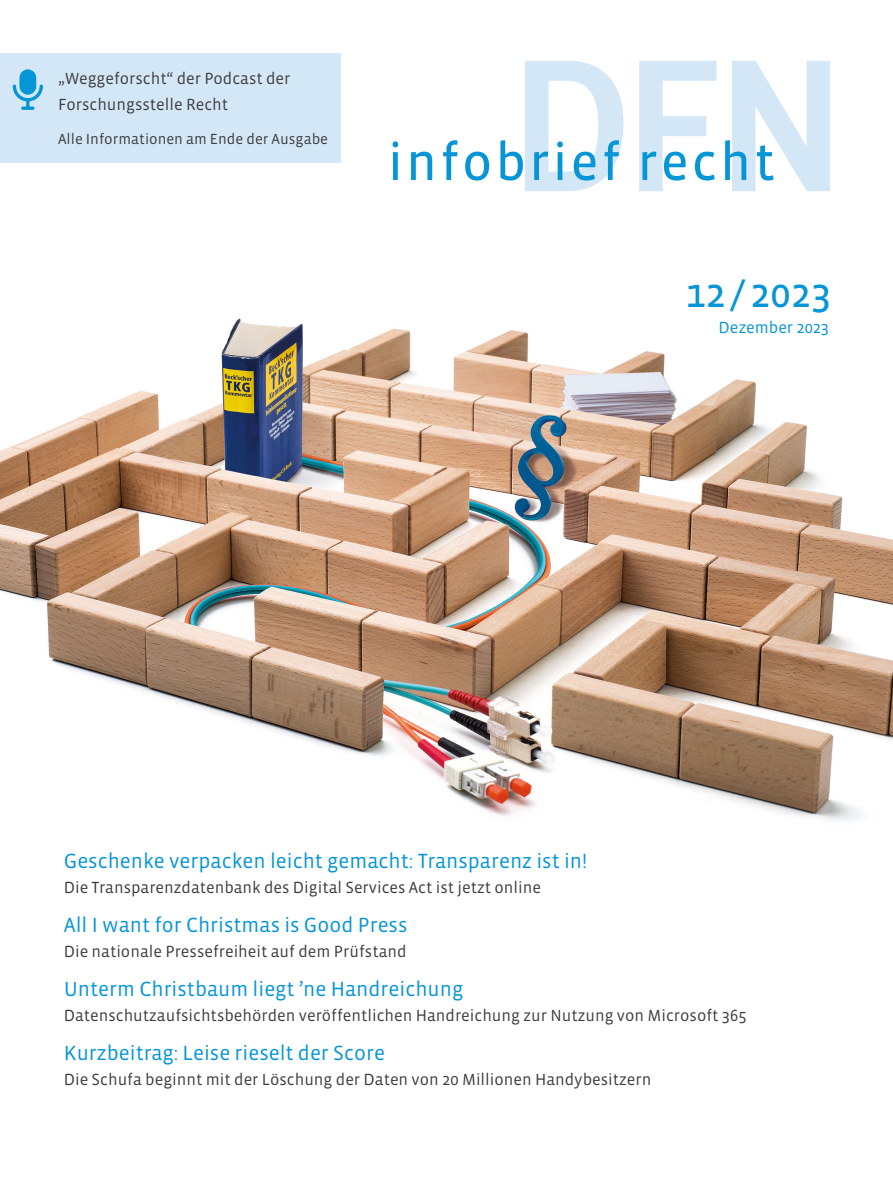
<style>
.page{position:relative;width:893px;height:1191px;background:#fff}
.page>*{position:absolute;margin:0;border:0;box-sizing:border-box;transform-origin:0 0}
.IBR_Coverheadline{font:40.5px "Vista Sans OT";color:#0695d6}
.IBR_Coverheadline-2{font:21px "Vista Sans OT";color:#0695d6}
.IBR_Coverheadline_2{font:16.5px/25.5px "Vista Sans OT";color:#3e3e3f}
.IBR_Text{font:16.5px "Vista Sans OT";color:#0695d6}
.IBR_Coverheadline_2-2{font:15px "Vista Sans OT";color:#3e3e3f}
</style>
<div class="page">
<img style="left:0;top:318px;width:893px;height:504px">
<svg style="left:393px;top:61px;width:437px;height:130px"></svg>
<div style="left:0;top:54px;width:340px;height:109px;background:#d4e7f6"></div>
<svg style="left:13px;top:85px;width:30px;height:25px"></svg>
<div style="left:19px;top:69px;width:17px;height:26px;background:#0695d6;border-radius:8px"></div>
<p class="IBR_Coverheadline_2" style="left:58px;top:66px;width:234px">„Weggeforscht“ der Podcast der<br>Forschungsstelle Recht</p>
<p class="IBR_Coverheadline_2-2" style="left:58px;top:131px;width:271px">Alle Informationen am Ende der Ausgabe</p>
<p class="IBR_Coverheadline" style="left:685px;top:273px;width:147px">12/2023</p>
<p class="IBR_Text" style="left:718px;top:318px;width:112px">Dezember 2023</p>
<p class="IBR_Coverheadline-2" style="left:64px;top:849px;width:525px">Geschenke verpacken leicht gemacht: Transparenz ist in!</p>
<p class="IBR_Coverheadline_2" style="left:64px;top:875px;width:479px">Die Transparenzdatenbank des Digital Services Act ist jetzt online</p>
<p class="IBR_Coverheadline-2" style="left:64px;top:913px;width:345px">All I want for Christmas is Good Press</p>
<p class="IBR_Coverheadline_2" style="left:64px;top:939px;width:344px">Die nationale Pressefreiheit auf dem Prüfstand</p>
<p class="IBR_Coverheadline-2" style="left:64px;top:977px;width:401px">Unterm Christbaum liegt ’ne Handreichung</p>
<p class="IBR_Coverheadline_2" style="left:64px;top:1003px;width:684px">Datenschutzaufsichtsbehörden veröffentlichen Handreichung zur Nutzung von Microsoft 365</p>
<p class="IBR_Coverheadline-2" style="left:64px;top:1041px;width:323px">Kurzbeitrag: Leise rieselt der Score</p>
<p class="IBR_Coverheadline_2" style="left:64px;top:1067px;width:589px">Die Schufa beginnt mit der Löschung der Daten von 20 Millionen Handybesitzern</p>
</div>
